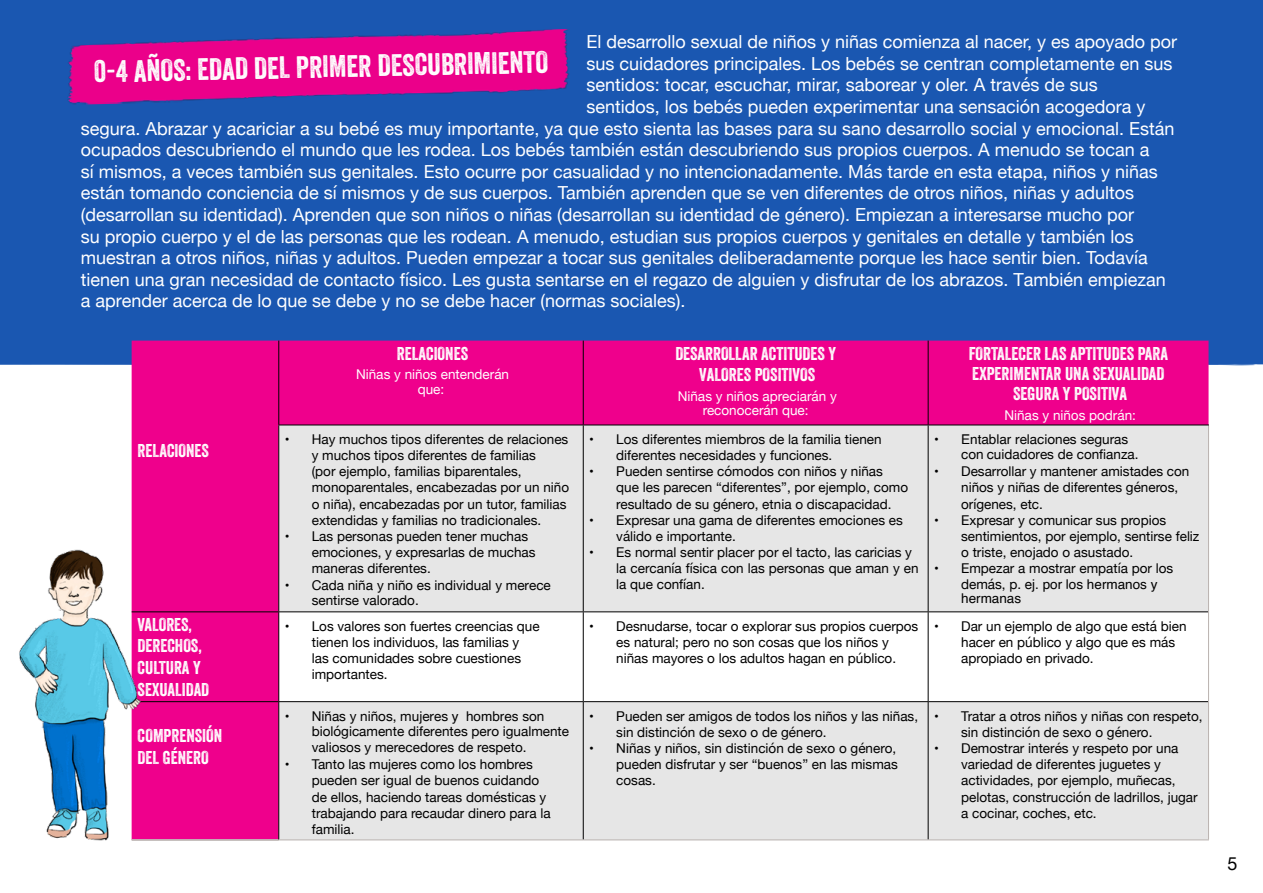
<style>
.page{position:relative;width:1263px;height:893px;background:#fff}
.page>*{position:absolute;margin:0;border:0;box-sizing:border-box;transform-origin:0 0}
.t1{font:30px "Veneer";color:#fff}
.t2{font:18px "Helvetica Neue";color:#fff}
.t3{font:18px/21.6px "Veneer";color:#fff;text-align:center}
.t4{font:18px "Helvetica Neue";color:#000}
.t5{font:13.5px/16.2px "Helvetica Neue";color:#000}
.t6{font:13.5px/14.7px "Helvetica Neue";color:#fff;text-align:center}
.t7{font:13.5px/13.8px "Helvetica";color:#000}
.s1{font-family:"Helvetica"}
.s2{font-family:"Helvetica Neue"}
</style>
<div class="page">
<div style="left:0;top:0;width:1263px;height:372px;background:#1a57b1"></div>
<img style="left:66px;top:29px;width:505px;height:76px">
<div style="left:132px;top:341px;width:1076px;height:498px;background:#ef008c"></div>
<svg style="left:279px;top:426px;width:929px;height:413px;fill:#e6e6e6"></svg>
<hr style="left:132px;top:701px;width:147px;height:1px;background:#000">
<hr style="left:132px;top:839px;width:147px;height:1px;background:#b9b2af">
<hr style="left:132px;top:840px;width:147px;height:1px;background:#b9b2af">
<hr style="left:132px;top:611px;width:147px;height:1px;background:#000">
<hr style="left:278px;top:425px;width:1px;height:186px;background:#000">
<hr style="left:583px;top:425px;width:1px;height:186px;background:#000">
<hr style="left:928px;top:425px;width:1px;height:186px;background:#000">
<hr style="left:279px;top:611px;width:304px;height:1px;background:#000">
<hr style="left:278px;top:612px;width:1px;height:89px;background:#000">
<hr style="left:583px;top:611px;width:345px;height:1px;background:#000">
<hr style="left:583px;top:612px;width:1px;height:89px;background:#000">
<hr style="left:928px;top:611px;width:280px;height:1px;background:#000">
<hr style="left:928px;top:612px;width:1px;height:89px;background:#000">
<hr style="left:279px;top:701px;width:304px;height:1px;background:#000">
<hr style="left:278px;top:702px;width:1px;height:137px;background:#000">
<hr style="left:583px;top:701px;width:345px;height:1px;background:#000">
<hr style="left:583px;top:702px;width:1px;height:137px;background:#000">
<hr style="left:928px;top:701px;width:280px;height:1px;background:#000">
<hr style="left:928px;top:702px;width:1px;height:137px;background:#000">
<hr style="left:1208px;top:425px;width:1px;height:187px;background:#b9b2af">
<hr style="left:1208px;top:612px;width:1px;height:90px;background:#b9b2af">
<hr style="left:1208px;top:702px;width:1px;height:137px;background:#b9b2af">
<hr style="left:279px;top:839px;width:304px;height:1px;background:#b9b2af">
<hr style="left:583px;top:839px;width:345px;height:1px;background:#b9b2af">
<hr style="left:928px;top:839px;width:281px;height:1px;background:#b9b2af">
<hr style="left:278px;top:341px;width:1px;height:84px;background:#000">
<hr style="left:583px;top:341px;width:1px;height:84px;background:#000">
<hr style="left:928px;top:341px;width:1px;height:84px;background:#000">
<hr style="left:278px;top:425px;width:305px;height:1px;background:#000">
<hr style="left:583px;top:425px;width:345px;height:1px;background:#000">
<hr style="left:928px;top:425px;width:281px;height:1px;background:#000">
<img style="left:19px;top:539px;width:136px;height:302px">
<h2 class="t2" style="left:586px;top:29px;width:592px">El desarrollo sexual de niños y niñas comienza al nacer, y es apoyado por</h2>
<h2 class="t2" style="left:586px;top:50px;width:588px">sus cuidadores principales. Los bebés se centran completamente en sus</h2>
<h2 class="t2" style="left:586px;top:72px;width:513px">sentidos: tocar, escuchar, mirar, saborear y oler. A través de sus</h2>
<h2 class="t2" style="left:586px;top:94px;width:561px">sentidos, los bebés pueden experimentar una sensación acogedora y</h2>
<h2 class="t2" style="left:81px;top:115px;width:1095px">segura. Abrazar y acariciar a su bebé es muy importante, ya que esto sienta las bases para su sano desarrollo social y emocional. Están</h2>
<h2 class="t2" style="left:81px;top:137px;width:1070px">ocupados descubriendo el mundo que les rodea. Los bebés también están descubriendo sus propios cuerpos. A menudo se tocan a</h2>
<h2 class="t2" style="left:81px;top:158px;width:1078px">sí mismos, a veces también sus genitales. Esto ocurre por casualidad y no intencionadamente. Más tarde en esta etapa, niños y niñas</h2>
<h2 class="t2" style="left:81px;top:180px;width:1055px">están tomando conciencia de sí mismos y de sus cuerpos. También aprenden que se ven diferentes de otros niños, niñas y adultos</h2>
<h2 class="t2" style="left:81px;top:202px;width:1055px">(desarrollan su identidad). Aprenden que son niños o niñas (desarrollan su identidad de género). Empiezan a interesarse mucho por</h2>
<h2 class="t2" style="left:81px;top:223px;width:1054px">su propio cuerpo y el de las personas que les rodean. A menudo, estudian sus propios cuerpos y genitales en detalle y también los</h2>
<h2 class="t2" style="left:81px;top:245px;width:1068px">muestran a otros niños, niñas y adultos. Pueden empezar a tocar sus genitales deliberadamente porque les hace sentir bien. Todavía</h2>
<h2 class="t2" style="left:81px;top:266px;width:1086px">tienen una gran necesidad de contacto físico. Les gusta sentarse en el regazo de alguien y disfrutar de los abrazos. También empiezan</h2>
<h2 class="t2" style="left:81px;top:288px;width:606px">a aprender acerca de lo que se debe y no se debe hacer (normas sociales).</h2>
<h1 class="t1" style="left:94px;top:52px;width:456px;rotate:-1deg">0-4 AÑOS: EDAD DEL PRIMER DESCUBRIMIENTO</h1>
<h2 class="t3" style="left:397px;top:342px;width:73px">RELACIONES</h2>
<p class="t6" style="left:356px;top:368px;width:155px">Niñ<span class="s1">a</span>s y niñ<span class="s1">o</span>s entenderán que:</p>
<h2 class="t3" style="left:138px;top:440px;width:73px">RELACIONES</h2>
<p class="t5" style="left:312px;top:432px;width:259px;text-indent:-27px">• Hay muchos tipos diferentes de relaciones y muchos tipos diferentes de familias<br>(por ejemplo, familias biparentales, monoparentales, encabezadas por un niño o niña), encabezadas por un tutor, familias extendidas y familias no tradicionales.</p>
<p class="t5" style="left:312px;top:529px;width:225px;text-indent:-27px">• Las personas pueden tener muchas emociones, y expresarlas de muchas maneras diferentes.</p>
<p class="t5" style="left:312px;top:578px;width:241px;line-height:15.5px;text-indent:-27px">• Cada niñ<span class="s1">a</span> y niñ<span class="s1">o</span> es individual y merece sentirse valorado.</p>
<h2 class="t3" style="left:675px;top:342px;width:162px">DESARROLLAR ACTITUDES Y<br>VALORES POSITIVOS</h2>
<p class="t6" style="left:678px;top:389px;width:161px">Niñ<span class="s1">a</span>s y niñ<span class="s1">o</span>s apreciarán y reconocerán que:</p>
<p class="t5" style="left:616px;top:432px;width:267px;text-indent:-27px">• Los diferentes miembros de la familia tienen diferentes necesidades y funciones.</p>
<p class="t5" style="left:616px;top:464px;width:293px;text-indent:-27px">• Pueden sentirse cómodos con niños y niñas que les parecen “diferentes”, por ejemplo, como resultado de su género, etnia o discapacidad.</p>
<p class="t5" style="left:616px;top:513px;width:288px;text-indent:-27px">• Expresar una gama de diferentes emociones es válido e importante.</p>
<p class="t5" style="left:616px;top:545px;width:304px;line-height:15.8px;text-indent:-27px">• Es normal sentir placer por el tacto, las caricias y la cercanía física con las personas que aman y en la que confían.</p>
<h2 class="t3" style="left:969px;top:343px;width:201px;line-height:20.2px">FORTALECER LAS APTITUDES PARA<br>EXPERIMENTAR UNA SEXUALIDAD<br>SEGURA Y POSITIVA</h2>
<p class="t6" style="left:1004px;top:409px;width:133px">Niñ<span class="s1">a</span>s y niñ<span class="s1">o</span>s podrán:</p>
<p class="t5" style="left:961px;top:432px;width:179px;line-height:15.5px;text-indent:-27px">• <span class="s1">Entablar</span> relaciones seguras con cuidadores de confianza.</p>
<p class="t5" style="left:961px;top:464px;width:230px;text-indent:-27px">• Desarrollar y mantener amistades con niños y niñas de diferentes géneros, orígenes, etc.</p>
<p class="t5" style="left:961px;top:513px;width:240px;text-indent:-27px">• Expresar y comunicar sus propios sentimientos, por ejemplo, sentirse feliz o triste, enojado o asustado.</p>
<p class="t5" style="left:934px;top:561px;width:241px">• Empezar a mostrar empatía por los</p>
<p class="t7" style="left:961px;top:578px;width:198px"><span class="s2">demás, p. e</span>j. por los hermanos y hermanas</p>
<h2 class="t3" style="left:138px;top:613px;width:73px;text-align:left">VALORES,<br>DERECHOS,<br>CULTURA Y<br>SEXUALIDAD</h2>
<p class="t5" style="left:312px;top:619px;width:229px;text-indent:-27px">• Los valores son fuertes creencias que tienen los individuos, las familias y las comunidades sobre cuestiones importantes.</p>
<p class="t5" style="left:589px;top:619px;width:331px;text-align:center">• Desnudarse, tocar o explorar sus propios cuerpos es natural; pero no son cosas que los niños y<br>niñas mayores o los adultos hagan en público.</p>
<p class="t5" style="left:961px;top:619px;width:227px;text-indent:-27px">• Dar un ejemplo de algo que está bien hacer en público y algo que es más apropiado en privado.</p>
<h2 class="t3" style="left:138px;top:725px;width:86px;text-align:left">COMPRENSIÓN<br>DEL GÉNERO</h2>
<p class="t5" style="left:312px;top:709px;width:259px;line-height:15.8px;text-indent:-27px">• Niñas y niños, mujeres <span class="s1">y hombres</span> son biológicamente diferentes pero igualmente valiosos y merecedores de respeto.</p>
<p class="t5" style="left:312px;top:757px;width:240px;text-indent:-27px">• Tanto las mujeres como los hombres pueden ser igual de buenos cuidando de ellos, haciendo tareas domésticas y trabajando para recaudar dinero para la familia.</p>
<p class="t5" style="left:616px;top:708px;width:303px;text-indent:-27px">• Pueden ser amigos de todos los niños y las niñas, sin distinción de sexo o de género.</p>
<p class="t5" style="left:616px;top:741px;width:283px;line-height:15.8px;text-align:justify;text-indent:-27px">• <span class="s1">Niñas y niños</span>, sin distinción de sexo o género, pueden disfrutar y ser “buenos” en las mismas cosas.</p>
<p class="t5" style="left:961px;top:708px;width:243px;text-indent:-27px">• Tratar a otros niños y niñas con respeto, sin distinción de sexo o género.</p>
<p class="t5" style="left:961px;top:741px;width:238px;text-indent:-27px">• Demostrar interés y respeto por una variedad de diferentes juguetes y actividades, por ejemplo, muñecas, pelotas, construcción de ladrillos, jugar a cocinar, coches, etc.</p>
<h2 class="t4" style="left:1227px;top:851px;width:12px">5</h2>
</div>
